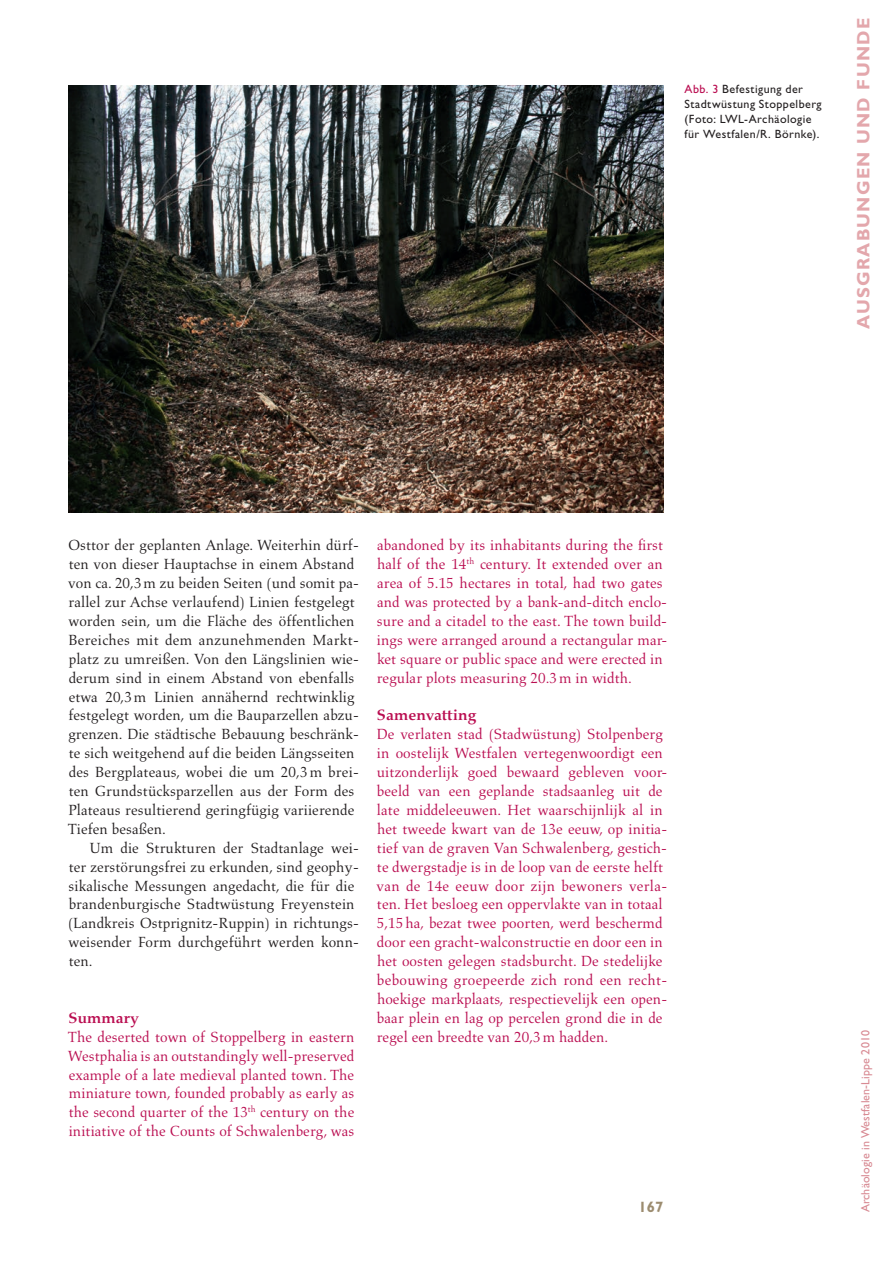
<style>
.page{position:relative;width:893px;height:1263px;background:#fff}
.page>*{position:absolute;margin:0;border:0;box-sizing:border-box;transform-origin:0 0}
.t1{font:18px "Gill Sans Std Bold 4";letter-spacing:.07em;color:#e3a7ac}
.t2{font:15px/18.9px "Aldus LT Std";letter-spacing:.005em;color:#ba0e51}
.t3{font:15px/18.9px "Aldus LT Std";letter-spacing:.005em;color:#231f20}
.t4{font:700 15px "Aldus Nova";letter-spacing:.015em;color:#ba0e51}
.t5{font:700 15px "Gill Sans Std";color:#9c8c6f}
.t6{font:12px/15px "Gill Sans Std";letter-spacing:.04em;color:#231f20}
.t7{font:12px "Gill Sans Std 4";letter-spacing:.01em;color:#d88a93}
.s1{color:#ba0e51}
</style>
<div class="page">
<img style="left:68px;top:85px;width:595px;height:427px">
<p class="t6" style="left:685px;top:82px;width:139px"><span class="s1">Abb. 3</span> Befestigung der<br>Stadtwüstung Stoppelberg (Foto: LWL-Archäologie für Westfalen/R. Börnke).</p>
<p class="t1" style="left:853px;top:329px;width:312px;rotate:-90deg">AUSGRABUNGEN UND FUNDE</p>
<p class="t3" style="left:68px;top:536px;width:293px">Osttor der geplanten Anlage. Weiterhin dürf&shy;ten von dieser Hauptachse in einem Abstand von ca. 20,3m zu beiden Seiten (und somit pa&shy;rallel zur Achse verlaufend) Linien festgelegt worden sein, um die Fläche des öffentlichen Bereiches mit dem anzunehmenden Markt&shy;platz zu umreißen. Von den Längslinien wie&shy;derum sind in einem Abstand von ebenfalls etwa 20,3m Linien annähernd rechtwinklig festgelegt worden, um die Bauparzellen abzu&shy;grenzen. Die städtische Bebauung beschränk&shy;te sich weitgehend auf die beiden Längsseiten des Bergplateaus, wobei die um 20,3 m brei&shy;ten Grundstücksparzellen aus der Form des Plateaus resultierend geringfügig variierende Tiefen besaßen.</p>
<p class="t3" style="left:68px;top:838px;width:292px;text-indent:22px">Um die Strukturen der Stadtanlage wei&shy;ter zerstörungsfrei zu erkunden, sind geophy&shy;sikalische Messungen angedacht, die für die brandenburgische Stadtwüstung Freyenstein (Landkreis Ostprignitz-Ruppin) in richtungs&shy;weisender Form durchgeführt werden konn&shy;ten.</p>
<p class="t4" style="left:69px;top:1009px;width:71px">Summary</p>
<p class="t2" style="left:68px;top:1027px;width:288px;text-align:justify">The deserted town of Stoppelberg in eastern Westphalia is an outstandingly well-preserved example of a late medieval planted town. The miniature town, founded probably as early as the second quarter of the 13<sup>th</sup> century on the initiative of the Counts of Schwalenberg, was</p>
<p class="t2" style="left:377px;top:536px;width:292px">abandoned by its inhabitants during the first half of the 14<sup>th</sup> century. It extended over an area of 5.15 hectares in total, had two gates and was protected by a bank-and-ditch enclo&shy;sure and a citadel to the east. The town build&shy;ings were arranged around a rectangular mar&shy;ket square or public space and were erected in regular plots measuring 20.3m in width.</p>
<p class="t4" style="left:377px;top:706px;width:101px">Samenvatting</p>
<p class="t2" style="left:377px;top:725px;width:292px">De verlaten stad (Stadwüstung) Stolpenberg in oostelijk Westfalen vertegenwoordigt een uitzonderlijk goed bewaard gebleven voor&shy;beeld van een geplande stadsaanleg uit de late middeleeuwen. Het waarschijnlijk al in het tweede kwart van de 13e eeuw, op initia&shy;tief van de graven Van Schwalenberg, gestich&shy;te dwergstadje is in de loop van de eerste helft van de 14e eeuw door zijn bewoners verla&shy;ten. Het besloeg een oppervlakte van in totaal 5,15ha, bezat twee poorten, werd beschermd door een gracht-walconstructie en door een in het oosten gelegen stadsburcht. De stedelijke bebouwing groepeerde zich rond een recht&shy;hoekige markplaats, respectievelijk een open&shy;baar plein en lag op percelen grond die in de regel een breedte van 20,3m hadden.</p>
<p class="t5" style="left:638px;top:1198px;width:26px">167</p>
<p class="t7" style="left:859px;top:1212px;width:184px;rotate:-90deg">Archäologie in Westfalen-Lippe 2010</p>
</div>
